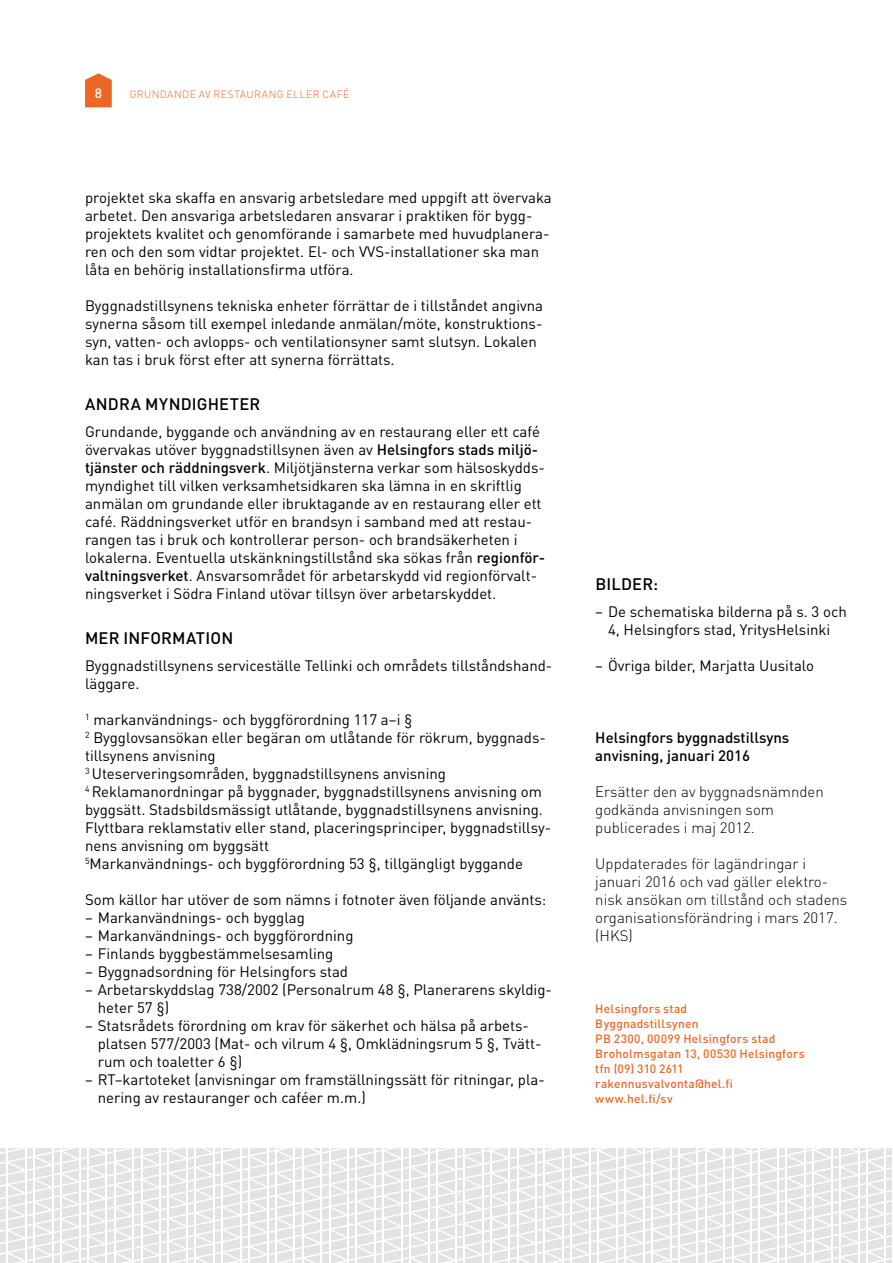
<style>
.page{position:relative;width:893px;height:1263px;background:#fff}
.page>*{position:absolute;margin:0;border:0;box-sizing:border-box;transform-origin:0 0}
.t1{font:500 16.5px "DINOT";letter-spacing:.01em;color:#000}
.t2{font:15px/18px "DINOT";color:#000}
.t3{font:300 15px/18px "DINOT";color:#000}
.t4{font:500 15px/18px "DINOT";color:#000}
.t5{font:500 13.5px "DINOT";color:#fff}
.t6{font:500 12px/15px "DINOT";letter-spacing:.02em;color:#ec6725}
.t7{font:300 10.5px "DINOT";letter-spacing:.035em;color:#ec6725}
.s1{font-weight:500}
</style>
<div class="page">
<svg style="left:0;top:1148px;width:892px;height:115px"></svg>
<svg style="left:85px;top:73px;width:27px;height:34px"></svg>
<p class="t5" style="left:95px;top:84px;width:9px">8</p>
<p class="t7" style="left:130px;top:88px;width:221px">GRUNDANDE AV RESTAURANG ELLER CAFÉ</p>
<p class="t2" style="left:85px;top:188px;width:468px">projektet ska skaffa en ansvarig arbetsledare med uppgift att övervaka arbetet. Den ansvariga arbetsledaren ansvarar i praktiken för bygg&shy;projektets kvalitet och genomförande i samarbete med huvudplanera&shy;ren och den som vidtar projektet. El- och VVS-installationer ska man låta en behörig installationsfirma utföra.</p>
<p class="t2" style="left:85px;top:296px;width:460px">Byggnadstillsynens tekniska enheter förrättar de i tillståndet angivna synerna såsom till exempel inledande anmälan/möte, konstruktions&shy;syn, vatten- och avlopps- och ventilationsyner samt slutsyn. Lokalen kan tas i bruk först efter att synerna förrättats.</p>
<p class="t1" style="left:85px;top:393px;width:177px">ANDRA MYNDIGHETER</p>
<p class="t2" style="left:85px;top:422px;width:462px">Grundande, byggande och användning av en restaurang eller ett café övervakas utöver byggnadstillsynen även av <span class="s1">Helsingfors stads miljö&shy;tjänster och räddningsverk</span>. Miljötjänsterna verkar som hälsoskydds&shy;myndighet till vilken verksamhetsidkaren ska lämna in en skriftlig anmälan om grundande eller ibruktagande av en restaurang eller ett café. Räddningsverket utför en brandsyn i samband med att restau&shy;rangen tas i bruk och kontrollerar person- och brandsäkerheten i lokalerna. Eventuella utskänkningstillstånd ska sökas från <span class="s1">regionför&shy;valtningsverket</span>. Ansvarsområdet för arbetarskydd vid regionförvalt&shy;ningsverket i Södra Finland utövar tillsyn över arbetarskyddet.</p>
<p class="t1" style="left:85px;top:627px;width:150px">MER INFORMATION</p>
<p class="t2" style="left:85px;top:656px;width:469px">Byggnadstillsynens serviceställe Tellinki och områdets tillståndshand&shy;läggare.</p>
<p class="t2" style="left:85px;top:710px;width:468px"><sup>1</sup> markanvändnings- och byggförordning 117 a–i §<br><sup>2</sup> Bygglovsansökan eller begäran om utlåtande för rökrum, byggnads&shy;tillsynens anvisning<br><sup>3</sup> Uteserveringsområden, byggnadstillsynens anvisning<br><sup>4</sup> Reklamanordningar på byggnader, byggnadstillsynens anvisning om byggsätt. Stadsbildsmässigt utlåtande, byggnadstillsynens anvisning.<br>Flyttbara reklamstativ eller stand, placeringsprinciper, byggnadstillsy&shy;nens anvisning om byggsätt<br><sup>5</sup>Markanvändnings- och byggförordning 53 §, tillgängligt byggande</p>
<p class="t2" style="left:85px;top:890px;width:463px">Som källor har utöver de som nämns i fotnoter även följande använts:</p>
<p class="t2" style="left:85px;top:908px;width:221px">– Markanvändnings- och bygglag</p>
<p class="t2" style="left:85px;top:926px;width:270px">– Markanvändnings- och byggförordning</p>
<p class="t2" style="left:85px;top:944px;width:250px">– Finlands byggbestämmelsesamling</p>
<p class="t2" style="left:85px;top:962px;width:265px">– Byggnadsordning för Helsingfors stad</p>
<p class="t2" style="left:98px;top:980px;width:456px;text-indent:-13px">– Arbetarskyddslag 738/2002 (Personalrum 48 §, Planerarens skyldig&shy;heter 57 §)</p>
<p class="t2" style="left:98px;top:1016px;width:445px;text-indent:-13px">– Statsrådets förordning om krav för säkerhet och hälsa på arbets&shy;platsen 577/2003 (Mat- och vilrum 4 §, Omklädningsrum 5 §, Tvätt&shy;rum och toaletter 6 §)</p>
<p class="t2" style="left:98px;top:1070px;width:448px;text-indent:-13px">– RT–kartoteket (anvisningar om framställningssätt för ritningar, pla&shy;nering av restauranger och caféer m.m.)</p>
<p class="t1" style="left:595px;top:573px;width:64px">BILDER:</p>
<p class="t2" style="left:595px;top:602px;width:253px;text-align:center">– De schematiska bilderna på s. 3 och<br>4, Helsingfors stad, YritysHelsinki</p>
<p class="t2" style="left:595px;top:656px;width:220px">– Övriga bilder, Marjatta Uusitalo</p>
<p class="t4" style="left:595px;top:728px;width:196px">Helsingfors byggnadstillsyns anvisning, januari 2016</p>
<p class="t3" style="left:595px;top:782px;width:230px">Ersätter den av byggnadsnämnden godkända anvisningen som publicerades i maj 2012.</p>
<p class="t3" style="left:595px;top:854px;width:253px">Uppdaterades för lagändringar i januari 2016 och vad gäller elektro&shy;nisk ansökan om tillstånd och stadens organisationsförändring i mars 2017. (HKS)</p>
<p class="t6" style="left:595px;top:1001px;width:211px">Helsingfors stad<br>Byggnadstillsynen<br>PB 2300, 00099 Helsingfors stad<br>Broholmsgatan 13, 00530 Helsingfors tfn (09) 310 2611 rakennusvalvonta@hel.fi www.hel.fi/sv</p>
</div>
